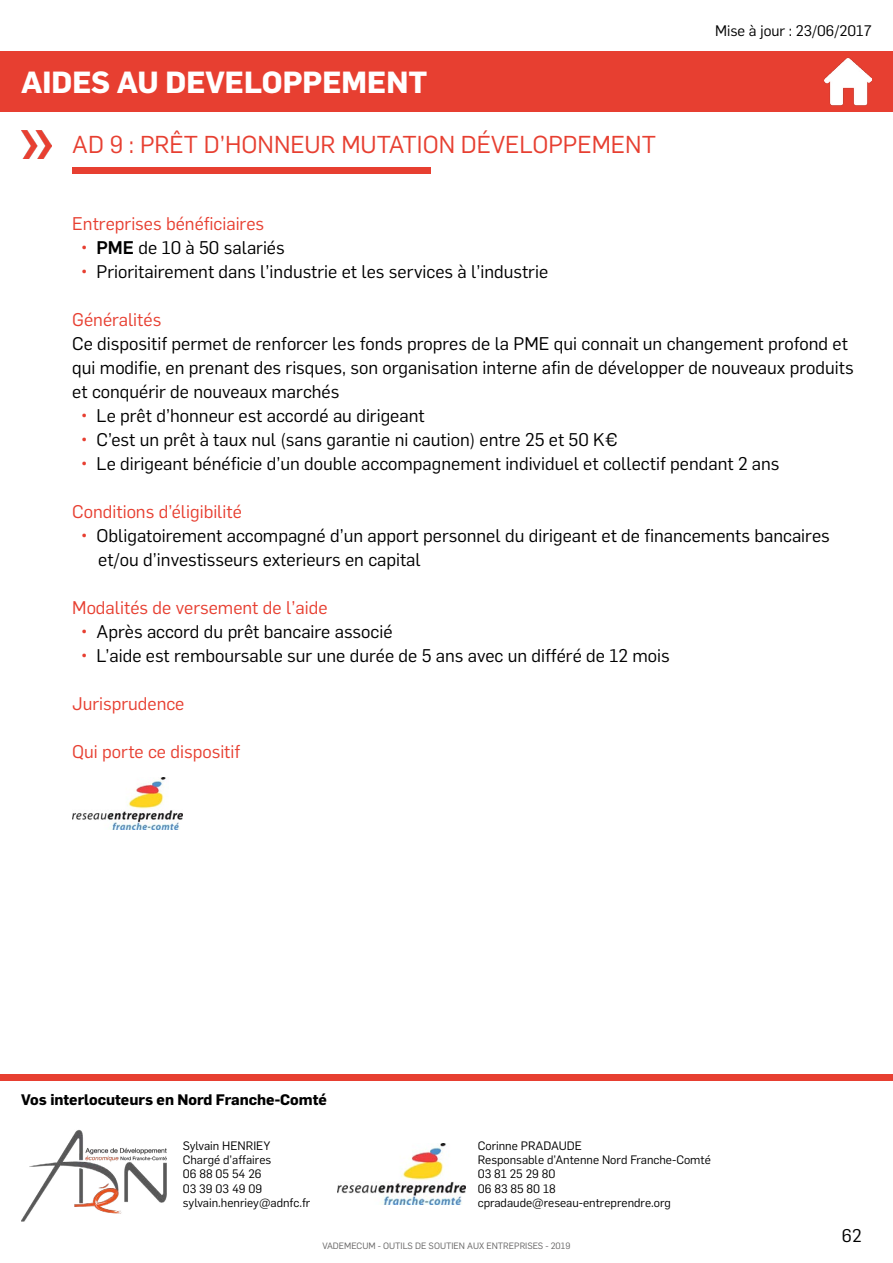
<style>
.page{position:relative;width:893px;height:1263px;background:#fff}
.page>*{position:absolute;margin:0;border:0;box-sizing:border-box;transform-origin:0 0}
.t1{font:700 30px "Flama";color:#fff}
.t2{font:24px "Flama";color:#e73f31}
.t3{font:18px/24px "Flama";color:#000}
.t4{font:18px "Flama";color:#e73f31}
.t5{font:700 15px "Flama";color:#000}
.t6{font:15px "Flama";color:#000}
.t7{font:12px/14.4px "Flama";color:#000}
.t8{font:9px "Flama";color:#666565}
.s1{color:#e73f31}
.s2{font-weight:500}
</style>
<div class="page">
<div style="left:0;top:1074px;width:893px;height:6px;background:#e73f31"></div>
<div style="left:0;top:51px;width:893px;height:61px;background:#e73f31"></div>
<img style="left:21px;top:131px;width:30px;height:27px">
<div style="left:72px;top:167px;width:358px;height:6px;background:#e73f31"></div>
<img style="left:824px;top:58px;width:48px;height:47px">
<img style="left:21px;top:1130px;width:146px;height:92px">
<img style="left:338px;top:1144px;width:127px;height:60px">
<img style="left:72px;top:778px;width:111px;height:52px">
<h1 class="t1" style="left:21px;top:60px;width:408px">AIDES AU DEVELOPPEMENT</h1>
<h2 class="t2" style="left:72px;top:128px;width:585px">AD 9 : PRÊT D’HONNEUR MUTATION DÉVELOPPEMENT</h2>
<p class="t6" style="left:715px;top:20px;width:158px">Mise à jour : 23/06/2017</p>
<p class="t4" style="left:72px;top:211px;width:193px">Entreprises bénéficiaires</p>
<p class="t3" style="left:81px;top:234px;width:205px"><span class="s1">•</span> <span class="s2">PME</span> de 10 à 50 salariés</p>
<p class="t3" style="left:81px;top:258px;width:469px"><span class="s1">•</span> Prioritairement dans l’industrie et les services à l’industrie</p>
<p class="t4" style="left:72px;top:307px;width:91px">Généralités</p>
<p class="t3" style="left:72px;top:330px;width:783px">Ce dispositif permet de renforcer les fonds propres de la PME qui connait un changement profond et qui modifie, en prenant des risques, son organisation interne afin de développer de nouveaux produits et conquérir de nouveaux marchés</p>
<p class="t3" style="left:81px;top:402px;width:345px"><span class="s1">•</span> Le prêt d’honneur est accordé au dirigeant</p>
<p class="t3" style="left:81px;top:426px;width:538px"><span class="s1">•</span> C’est un prêt à taux nul (sans garantie ni caution) entre 25 et 50 K€</p>
<p class="t3" style="left:81px;top:450px;width:700px"><span class="s1">•</span> Le dirigeant bénéficie d’un double accompagnement individuel et collectif pendant 2 ans</p>
<p class="t4" style="left:72px;top:499px;width:171px">Conditions d’éligibilité</p>
<p class="t3" style="left:98px;top:522px;width:733px;text-indent:-17px"><span class="s1">•</span> Obligatoirement accompagné d’un apport personnel du dirigeant et de financements bancaires et/ou d’investisseurs exterieurs en capital</p>
<p class="t4" style="left:72px;top:595px;width:257px">Modalités de versement de l’aide</p>
<p class="t3" style="left:81px;top:618px;width:313px"><span class="s1">•</span> Après accord du prêt bancaire associé</p>
<p class="t3" style="left:81px;top:642px;width:590px"><span class="s1">•</span> L’aide est remboursable sur une durée de 5 ans avec un différé de 12 mois</p>
<p class="t4" style="left:72px;top:691px;width:114px">Jurisprudence</p>
<p class="t4" style="left:72px;top:739px;width:170px">Qui porte ce dispositif</p>
<p class="t5" style="left:21px;top:1088px;width:307px">Vos interlocuteurs en Nord Franche-Comté</p>
<p class="t7" style="left:183px;top:1137px;width:129px">Sylvain HENRIEY<br>Chargé d’affaires<br>06 88 05 54 26<br>03 39 03 49 09 sylvain.henriey@adnfc.fr</p>
<p class="t7" style="left:478px;top:1137px;width:235px">Corinne PRADAUDE<br>Responsable d’Antenne Nord Franche-Comté<br>03 81 25 29 80<br>06 83 85 80 18 cpradaude@reseau-entreprendre.org</p>
<p class="t8" style="left:323px;top:1239px;width:249px">VADEMECUM - OUTILS DE SOUTIEN AUX ENTREPRISES - 2019</p>
<p class="t3" style="left:842px;top:1222px;width:21px">62</p>
</div>
